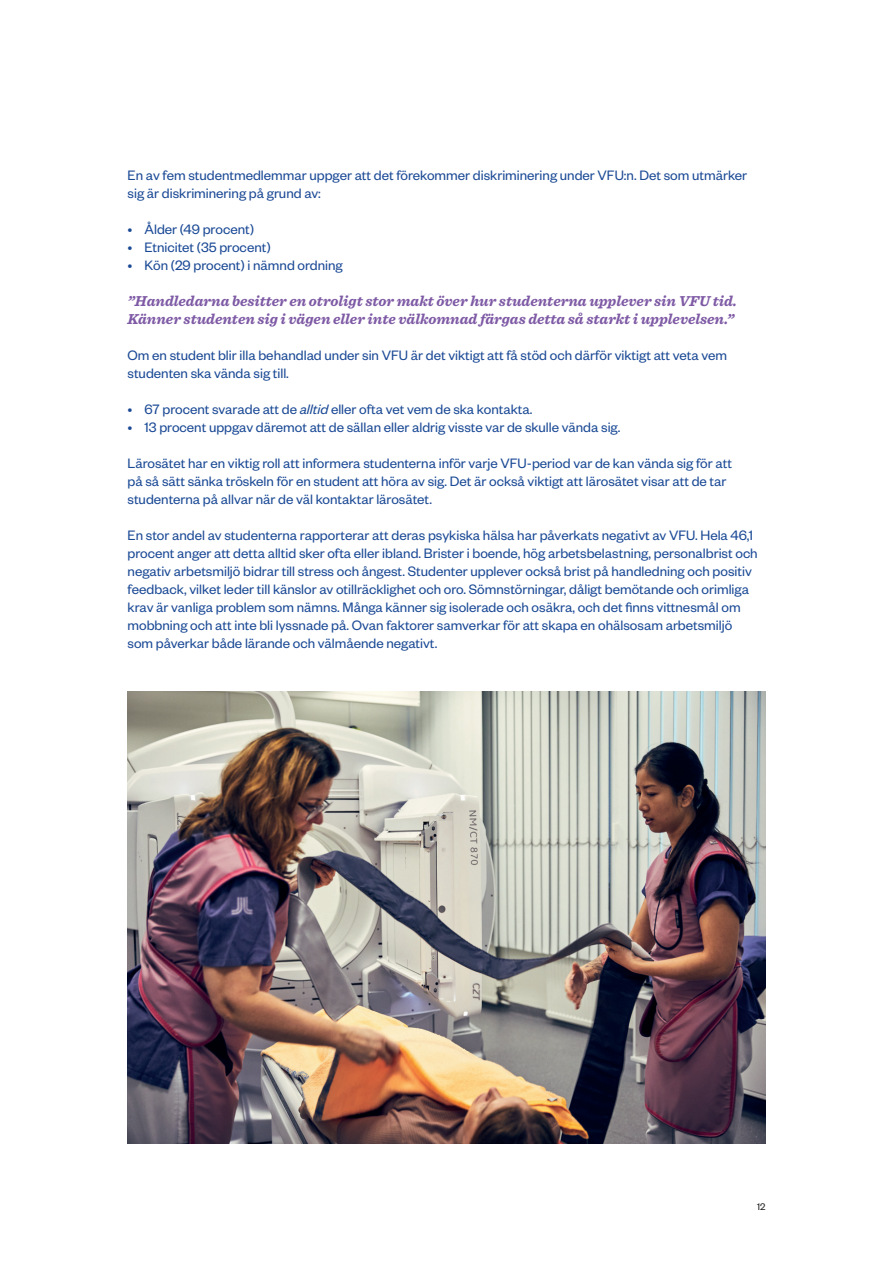
<style>
.page{position:relative;width:893px;height:1263px;background:#fff}
.page>*{position:absolute;margin:0;border:0;box-sizing:border-box;transform-origin:0 0}
.t1{font:15px/18px "Founders Grotesk";color:#1a4995}
.t2{font:italic 700 15px/18px "Sentinel";color:#7e5aa5}
.t3{font:10.5px "Founders Grotesk";color:#231f20}
.s1{font-style:italic}
</style>
<div class="page">
<img style="left:128px;top:691px;width:637px;height:453px">
<p class="t1" style="left:128px;top:165px;width:621px">En av fem studentmedlemmar uppger att det förekommer diskriminering under VFU:n. Det som utmärker sig är diskriminering på grund av:</p>
<p class="t1" style="left:128px;top:219px;width:128px">• Ålder (49 procent)</p>
<p class="t1" style="left:128px;top:237px;width:145px">• Etnicitet (35 procent)</p>
<p class="t1" style="left:128px;top:255px;width:217px">• Kön (29 procent) i nämnd ordning</p>
<p class="t2" style="left:128px;top:291px;width:611px">”Handledarna besitter en otroligt stor makt över hur studenterna upplever sin VFU tid.<br>Känner studenten sig i vägen eller inte välkomnad färgas detta så starkt i upplevelsen.”</p>
<p class="t1" style="left:128px;top:345px;width:601px">Om en student blir illa behandlad under sin VFU är det viktigt att få stöd och därför viktigt att veta vem studenten ska vända sig till.</p>
<p class="t1" style="left:128px;top:399px;width:406px">• 67 procent svarade att de <span class="s1">alltid</span> eller ofta vet vem de ska kontakta.</p>
<p class="t1" style="left:128px;top:417px;width:495px">• 13 procent uppgav däremot att de sällan eller aldrig visste var de skulle vända sig.</p>
<p class="t1" style="left:128px;top:453px;width:606px">Lärosätet har en viktig roll att informera studenterna inför varje VFU-period var de kan vända sig för att på så sätt sänka tröskeln för en student att höra av sig. Det är också viktigt att lärosätet visar att de tar studenterna på allvar när de väl kontaktar lärosätet.</p>
<p class="t1" style="left:128px;top:525px;width:632px">En stor andel av studenterna rapporterar att deras psykiska hälsa har påverkats negativt av VFU. Hela 46,1 procent anger att detta alltid sker ofta eller ibland. Brister i boende, hög arbetsbelastning, personalbrist och negativ arbetsmiljö bidrar till stress och ångest. Studenter upplever också brist på handledning och positiv feedback, vilket leder till känslor av otillräcklighet och oro. Sömnstörningar, dåligt bemötande och orimliga krav är vanliga problem som nämns. Många känner sig isolerade och osäkra, och det finns vittnesmål om mobbning och att inte bli lyssnade på. Ovan faktorer samverkar för att skapa en ohälsosam arbetsmiljö som påverkar både lärande och välmående negativt.</p>
<p class="t3" style="left:757px;top:1200px;width:10px">12</p>
</div>
